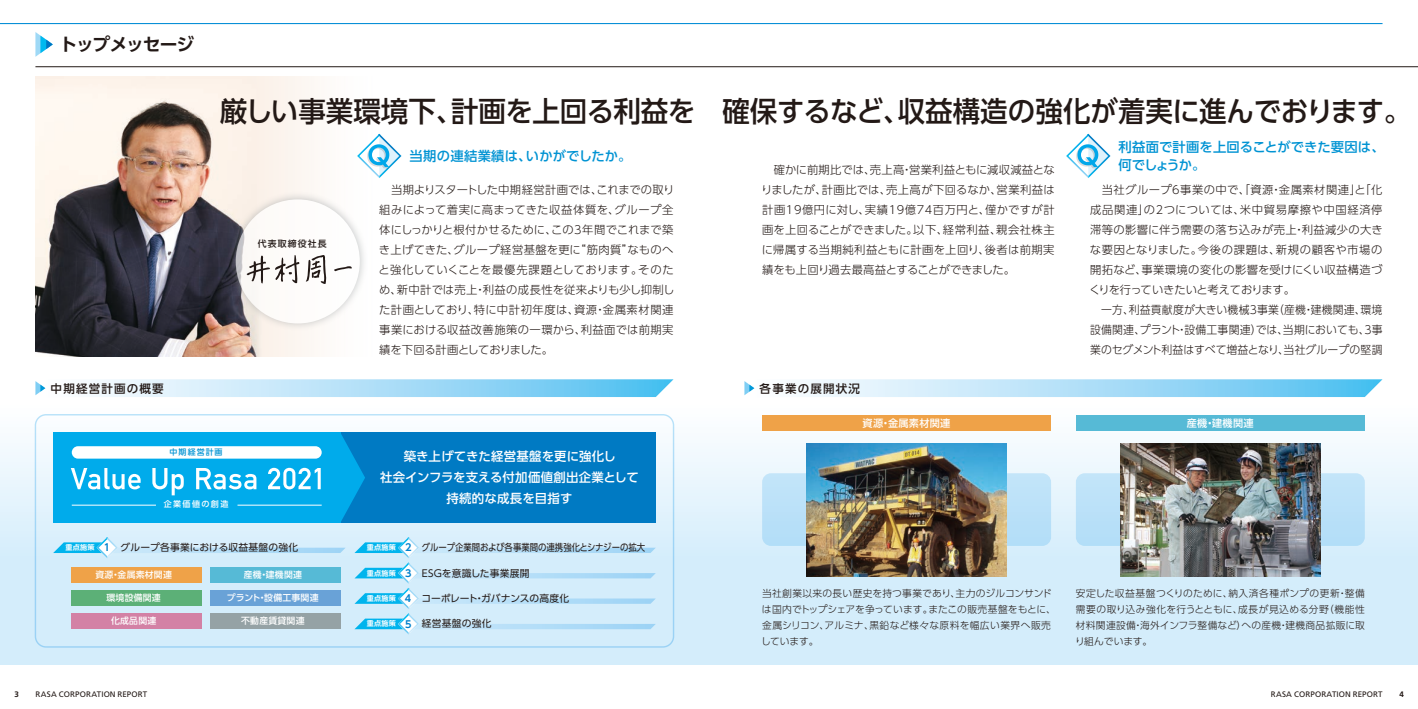
<style>
.page{position:relative;width:1418px;height:709px;background:#fff}
.page>*{position:absolute;margin:0;border:0;box-sizing:border-box;transform-origin:0 0}
.t1{font:500 28.38px "UD Shin Go Pro";color:#231916}
.t2{font:700 17.75px "UD Shin Go Pro De";letter-spacing:-.065em;color:#231916}
.t3{font:500 13.25px/18.6px "UD Shin Go Pro";letter-spacing:.015em;color:#0093d3}
.t4{font:500 12.38px/21.2px "UD Shin Go Pro";letter-spacing:.005em;color:#fff;text-align:center}
.t5{font:500 11.5px "UD Shin Go Pro";letter-spacing:.1em;color:#231916}
.t6{font:300 11.25px/19.9px "UD Shin Go Pro";letter-spacing:.02em;color:#231916;text-align:justify}
.t7{font:500 10.12px "UD Shin Go Pro";letter-spacing:.025em;color:#fff}
.t8{font:300 9.75px/16px "UD Shin Go Pro";letter-spacing:.025em;color:#231916}
.t9{font:9.75px "UD Shin Go Pro";letter-spacing:.025em;color:#231916}
.t10{font:9.75px "UD Shin Go Pro";color:#231916;scale:.86 1}
.t11{font:9.75px "UD Shin Go Pro";color:#231916}
.t12{font:500 8.88px "UD Shin Go Pro";letter-spacing:.025em;color:#fff}
.t13{font:500 8.88px "UD Shin Go Pro";letter-spacing:.125em;color:#231916}
.t14{font:500 8.12px "UD Shin Go Pro";letter-spacing:.17em;color:#fff}
.t15{font:8px "Frutiger";letter-spacing:.02em;color:#231916}
.t16{font:500 8px "UD Shin Go Pro";letter-spacing:.125em;color:#0093d3}
.t17{font:700 8px "Frutiger";color:#231916}
.s1{font-family:"UD Shin Go Pro De";font-weight:700;font-size:7.12px;color:#fff}
.s2{font-family:"UD Shin Go Pro De";font-weight:700;color:#0081cc}
</style>
<div class="page">
<img style="left:35px;top:76px;width:367px;height:280px">
<svg style="left:357px;top:134px;width:44px;height:44px"></svg>
<svg style="left:1066px;top:134px;width:44px;height:44px"></svg>
<div style="left:227px;top:191px;width:141px;height:141px;background:#969b9d;opacity:.75"></div>
<div style="left:236px;top:199px;width:124px;height:124px;background:#fff;border-radius:50%"></div>
<svg style="left:334px;top:266px;width:18px;height:5px"></svg>
<svg style="left:306px;top:255px;width:20px;height:29px"></svg>
<svg style="left:246px;top:255px;width:53px;height:29px"></svg>
<hr style="left:35px;top:66px;width:1382px;height:1px;background:#231916">
<hr style="left:0;top:23px;width:1382px;height:1px;background:#008cd6">
<svg style="left:35px;top:32px;width:18px;height:25px"></svg>
<div style="left:0;top:397px;width:1417px;height:267px;background:linear-gradient(to bottom,#f9fcfe,#c9e8fa)"></div>
<div style="left:35px;top:414px;width:639px;height:233px;border:1px solid #bbe3f9;border-radius:11px"></div>
<div style="left:53px;top:432px;width:603px;height:91px;background:#007ac3"></div>
<div style="left:53px;top:432px;width:287px;height:91px;background:#00abeb"></div>
<div style="left:72px;top:446px;width:250px;height:12px;background:#fff;border-radius:6px"></div>
<svg style="left:71px;top:468px;width:70px;height:21px"></svg>
<svg style="left:152px;top:468px;width:32px;height:27px"></svg>
<svg style="left:196px;top:468px;width:60px;height:21px"></svg>
<svg style="left:268px;top:468px;width:53px;height:21px"></svg>
<hr style="left:72px;top:505px;width:84px;height:1px;background:#fff">
<hr style="left:237px;top:505px;width:85px;height:1px;background:#fff">
<div style="left:71px;top:567px;width:130px;height:16px;background:#efa248"></div>
<div style="left:71px;top:590px;width:130px;height:16px;background:#5cb077"></div>
<div style="left:71px;top:613px;width:130px;height:16px;background:#d381a5"></div>
<div style="left:210px;top:567px;width:130px;height:16px;background:#56bad6"></div>
<div style="left:210px;top:590px;width:130px;height:16px;background:#69a2d7"></div>
<div style="left:210px;top:613px;width:130px;height:16px;background:#95a2a5"></div>
<svg style="left:354px;top:537px;width:302px;height:97px;background:#c2e7f9"></svg>
<div style="left:762px;top:415px;width:289px;height:16px;background:#efa248"></div>
<div style="left:1075px;top:415px;width:289px;height:16px;background:#56bad6"></div>
<svg style="left:340px;top:432px;width:25px;height:91px"></svg>
<svg style="left:53px;top:537px;width:292px;height:21px;background:#c1e7f9"></svg>
<div style="left:762px;top:473px;width:289px;height:73px;background:#bbe1f9;border-radius:9px"></div>
<div style="left:1075px;top:473px;width:289px;height:73px;background:#bbe1f9;border-radius:9px"></div>
<img style="left:1120px;top:443px;width:200px;height:133px">
<img style="left:806px;top:443px;width:200px;height:133px">
<svg style="left:35px;top:379px;width:638px;height:18px;background:#b1e1f8"></svg>
<svg style="left:744px;top:379px;width:638px;height:18px;background:#b1e1f8"></svg>
<h2 class="t2" style="left:60px;top:30px;width:136px">トップメッセージ</h2>
<h1 class="t1" style="left:220px;top:89px;width:1192px">厳しい事業環境下、計画を上回る利益を　確保するなど、収益構造の強化が着実に進んでおります。</h1>
<p class="t3" style="left:1118px;top:137px;width:268px">利益面で計画を上回ることができた要因は、何でしょうか。</p>
<p class="t3" style="left:409px;top:146px;width:223px">当期の連結業績は、いかがでしたか。</p>
<p class="t6" style="left:761px;top:160px;width:295px">　確かに前期比では、売上高・営業利益ともに減収減益となりましたが、計画比では、売上高が下回るなか、営業利益は計画19億円に対し、実績19億74百万円と、僅かですが計画を上回ることができました。以下、経常利益、親会社株主に帰属する当期純利益ともに計画を上回り、後者は前期実績をも上回り過去最高益とすることができました。</p>
<p class="t6" style="left:1089px;top:180px;width:295px;text-align:left">　当社グループ6事業の中で、「資源・金属素材関連」と「化成品関連」の2つについては、米中貿易摩擦や中国経済停滞等の影響に伴う需要の落ち込みが売上・利益減少の大きな要因となりました。今後の課題は、新規の顧客や市場の開拓など、事業環境の変化の影響を受けにくい収益構造づくりを行っていきたいと考えております。<br>　一方、利益貢献度が大きい機械3事業（産機・建機関連、環境設備関連、プラント・設備工事関連）では、当期においても、3事業のセグメント利益はすべて増益となり、当社グループの堅調</p>
<p class="t6" style="left:378px;top:180px;width:297px">　当期よりスタートした中期経営計画では、これまでの取り組みによって着実に高まってきた収益体質を、グループ全体にしっかりと根付かせるために、この3年間でこれまで築き上げてきた、グループ経営基盤を更に“筋肉質”なものへと強化していくことを最優先課題としております。そのため、新中計では売上・利益の成長性を従来よりも少し抑制した計画としており、特に中計初年度は、資源・金属素材関連事業における収益改善施策の一環から、利益面では前期実績を下回る計画としておりました。</p>
<p class="t13" style="left:258px;top:236px;width:70px">代表取締役社長</p>
<p class="t5" style="left:51px;top:379px;width:114px">中期経営計画の概要</p>
<p class="t5" style="left:759px;top:379px;width:102px">各事業の展開状況</p>
<p class="t7" style="left:862px;top:415px;width:89px">資源・金属素材関連</p>
<p class="t7" style="left:1186px;top:415px;width:68px">産機・建機関連</p>
<p class="t16" style="left:170px;top:446px;width:54px">中期経営計画</p>
<p class="t14" style="left:164px;top:497px;width:66px">企業価値の創造</p>
<p class="t4" style="left:380px;top:445px;width:260px">築き上げてきた経営基盤を更に強化し<br>社会インフラを支える付加価値創出企業として持続的な成長を目指す</p>
<p class="t9" style="left:66px;top:539px;width:234px"><span class="s1">重点施策</span> <span class="s2">1</span> グループ各事業における収益基盤の強化</p>
<p class="t10" style="left:367px;top:539px;width:325px"><span class="s1">重点施策</span> <span class="s2">2</span> グループ企業間および各事業間の連携強化とシナジーの拡大</p>
<p class="t12" style="left:95px;top:567px;width:78px">資源・金属素材関連</p>
<p class="t12" style="left:244px;top:567px;width:60px">産機・建機関連</p>
<p class="t9" style="left:367px;top:565px;width:164px"><span class="s1">重点施策</span> <span class="s2">3</span> ESGを意識した事業展開</p>
<p class="t12" style="left:107px;top:590px;width:56px">環境設備関連</p>
<p class="t12" style="left:111px;top:613px;width:47px">化成品関連</p>
<p class="t12" style="left:227px;top:590px;width:93px">プラント・設備工事関連</p>
<p class="t12" style="left:241px;top:613px;width:65px">不動産賃貸関連</p>
<p class="t11" style="left:367px;top:590px;width:204px"><span class="s1">重点施策</span> <span class="s2">4</span> コーポレート・ガバナンスの高度化</p>
<p class="t9" style="left:367px;top:615px;width:126px"><span class="s1">重点施策</span> <span class="s2">5</span> 経営基盤の強化</p>
<p class="t8" style="left:761px;top:585px;width:296px">当社創業以来の長い歴史を持つ事業であり、主力のジルコンサンドは国内でトップシェアを争っています。またこの販売基盤をもとに、金属シリコン、アルミナ、黒鉛など様々な原料を幅広い業界へ販売しています。</p>
<p class="t8" style="left:1075px;top:585px;width:291px;text-align:justify">安定した収益基盤つくりのために、納入済各種ポンプの更新・整備需要の取り込み強化を行うとともに、成長が見込める分野（機能性材料関連設備・海外インフラ整備など）への産機・建機商品拡販に取り組んでいます。</p>
<p class="t17" style="left:14px;top:689px;width:6px">3</p>
<p class="t15" style="left:36px;top:689px;width:113px">RASA CORPORATION REPORT</p>
<p class="t15" style="left:1270px;top:689px;width:113px">RASA CORPORATION REPORT</p>
<p class="t17" style="left:1399px;top:689px;width:6px">4</p>
</div>
